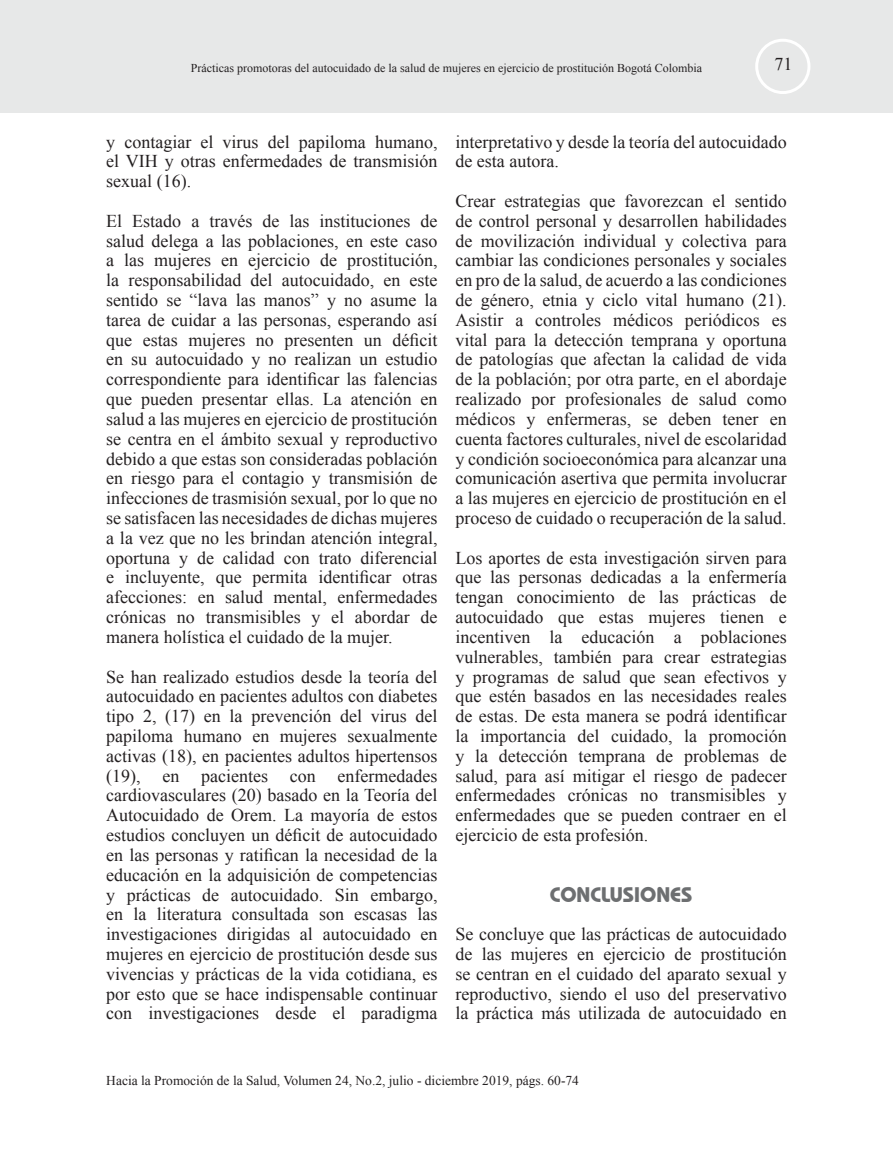
<style>
.page{position:relative;width:893px;height:1149px;background:#fff}
.page>*{position:absolute;margin:0;border:0;box-sizing:border-box;transform-origin:0 0}
.TITULO_DENTO_DEL_ART{font:700 21px "Bauhaus IT Cby BT";color:#6d6f71}
.Normal_HPS{font:18px/19.8px "Times New Roman";color:#231f20;text-align:justify}
.t1{font:13.5px "Times New Roman";color:#231f20}
.t2{font:12px "Times New Roman";color:#231f20}
</style>
<div class="page">
<div style="left:0;top:0;width:893px;height:113px;background:#e7e8e8"></div>
<div style="left:755px;top:39px;width:55px;height:55px;border:3px solid #fff;border-radius:50%"></div>
<p class="t2" style="left:191px;top:60px;width:513px">Prácticas promotoras del autocuidado de la salud de mujeres en ejercicio de prostitución Bogotá Colombia</p>
<p class="Normal_HPS" style="left:774px;top:54px;width:19px">71</p>
<p class="Normal_HPS" style="left:106px;top:131px;width:333px">y contagiar el virus del papiloma humano, el VIH y otras enfermedades de transmisión sexual (16).</p>
<p class="Normal_HPS" style="left:106px;top:210px;width:333px">El Estado a través de las instituciones de salud delega a las poblaciones, en este caso a las mujeres en ejercicio de prostitución, la responsabilidad del autocuidado, en este sentido se “lava las manos” y no asume la tarea de cuidar a las personas, esperando así que estas mujeres no presenten un déficit en su autocuidado y no realizan un estudio correspondiente para identificar las falencias que pueden presentar ellas. La atención en salud a las mujeres en ejercicio de prostitución se centra en el ámbito sexual y reproductivo debido a que estas son consideradas población en riesgo para el contagio y transmisión de infecciones de trasmisión sexual, por lo que no se satisfacen las necesidades de dichas mujeres a la vez que no les brindan atención integral, oportuna y de calidad con trato diferencial e incluyente, que permita identificar otras afecciones: en salud mental, enfermedades crónicas no transmisibles y el abordar de manera holística el cuidado de la mujer.</p>
<p class="Normal_HPS" style="left:106px;top:666px;width:333px">Se han realizado estudios desde la teoría del autocuidado en pacientes adultos con diabetes tipo 2, (17) en la prevención del virus del papiloma humano en mujeres sexualmente activas (18), en pacientes adultos hipertensos (19), en pacientes con enfermedades cardiovasculares (20) basado en la Teoría del Autocuidado de Orem. La mayoría de estos estudios concluyen un déficit de autocuidado en las personas y ratifican la necesidad de la educación en la adquisición de competencias y prácticas de autocuidado. Sin embargo, en la literatura consultada son escasas las investigaciones dirigidas al autocuidado en mujeres en ejercicio de prostitución desde sus vivencias y prácticas de la vida cotidiana, es por esto que se hace indispensable continuar con investigaciones desde el paradigma</p>
<p class="Normal_HPS" style="left:455px;top:131px;width:333px">interpretativo y desde la teoría del autocuidado de esta autora.</p>
<p class="Normal_HPS" style="left:455px;top:191px;width:333px">Crear estrategias que favorezcan el sentido de control personal y desarrollen habilidades de movilización individual y colectiva para cambiar las condiciones personales y sociales en pro de la salud, de acuerdo a las condiciones de género, etnia y ciclo vital humano (21).<br>Asistir a controles médicos periódicos es vital para la detección temprana y oportuna de patologías que afectan la calidad de vida de la población; por otra parte, en el abordaje realizado por profesionales de salud como médicos y enfermeras, se deben tener en cuenta factores culturales, nivel de escolaridad y condición socioeconómica para alcanzar una comunicación asertiva que permita involucrar a las mujeres en ejercicio de prostitución en el proceso de cuidado o recuperación de la salud.</p>
<p class="Normal_HPS" style="left:455px;top:547px;width:333px">Los aportes de esta investigación sirven para que las personas dedicadas a la enfermería tengan conocimiento de las prácticas de autocuidado que estas mujeres tienen e incentiven la educación a poblaciones vulnerables, también para crear estrategias y programas de salud que sean efectivos y que estén basados en las necesidades reales de estas. De esta manera se podrá identificar la importancia del cuidado, la promoción y la detección temprana de problemas de salud, para así mitigar el riesgo de padecer enfermedades crónicas no transmisibles y enfermedades que se pueden contraer en el ejercicio de esta profesión.</p>
<p class="TITULO_DENTO_DEL_ART" style="left:550px;top:881px;width:144px">CONCLUSIONES</p>
<p class="Normal_HPS" style="left:455px;top:923px;width:333px">Se concluye que las prácticas de autocuidado de las mujeres en ejercicio de prostitución se centran en el cuidado del aparato sexual y reproductivo, siendo el uso del preservativo la práctica más utilizada de autocuidado en</p>
<p class="t1" style="left:106px;top:1071px;width:474px">Hacia la Promoción de la Salud, Volumen 24, No.2, julio - diciembre 2019, págs. 60-74</p>
</div>
